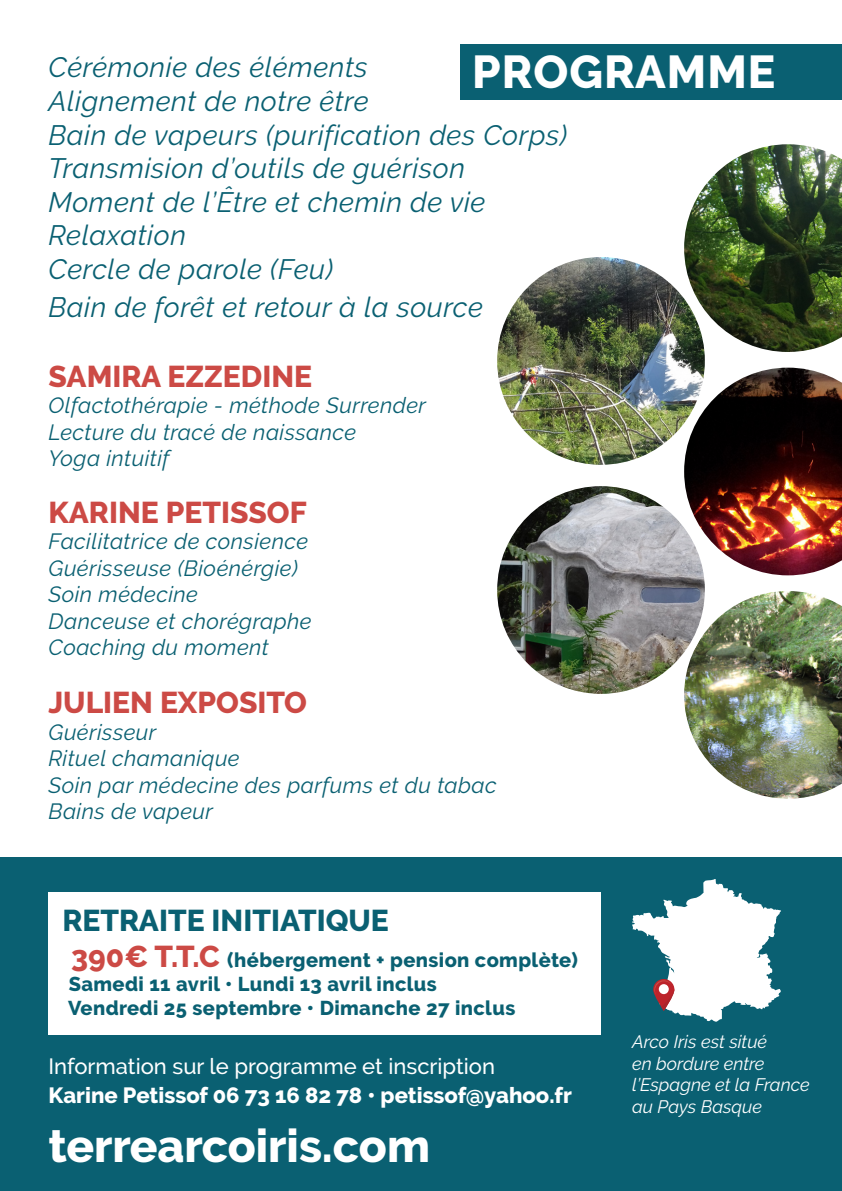
<style>
.page{position:relative;width:842px;height:1191px;background:#fff}
.page>*{position:absolute;margin:0;border:0;box-sizing:border-box;transform-origin:0 0}
.t1{font:800 46px "Raleway";color:#fff}
.t2{font:800 46px "Raleway";letter-spacing:.02em;color:#fff}
.t3{font:800 30px "Raleway";color:#cc4a45}
.t4{font:800 30px "Raleway";color:#0a6072}
.t5{font:italic 28px "Raleway";letter-spacing:.02em;color:#0a6072}
.t6{font:italic 22px "Raleway";letter-spacing:.02em;color:#0a6072}
.t7{font:800 22px "Raleway";color:#fff}
.t8{font:500 22px "Raleway";color:#fff}
.t9{font:800 20px "Raleway";letter-spacing:.02em;color:#0a6072}
.t10{font:italic 18px "Raleway";color:#fff}
.s1{font-size:30px;color:#cc4a45}
</style>
<div class="page">
<div style="left:0;top:857px;width:842px;height:334px;background:#0a6072"></div>
<div style="left:461px;top:44px;width:381px;height:56px;background:#0a6072"></div>
<div style="left:48px;top:892px;width:553px;height:143px;background:#fff"></div>
<svg style="left:632px;top:879px;width:149px;height:142px"></svg>
<img style="left:684px;top:144px;width:158px;height:655px">
<img style="left:494px;top:483px;width:214px;height:214px;border-radius:107px">
<div style="left:490px;top:479px;width:221px;height:221px;border:7px solid #fff;border-radius:50%"></div>
<img style="left:494px;top:254px;width:214px;height:214px;border-radius:107px">
<div style="left:490px;top:250px;width:221px;height:221px;border:7px solid #fff;border-radius:50%"></div>
<p class="t2" style="left:472px;top:45px;width:305px">PROGRAMME</p>
<p class="t5" style="left:48px;top:51px;width:321px">Cérémonie des éléments</p>
<p class="t5" style="left:48px;top:85px;width:322px">Alignement de notre être</p>
<p class="t5" style="left:48px;top:118px;width:520px">Bain de vapeurs (purification des Corps)</p>
<p class="t5" style="left:48px;top:152px;width:418px">Transmision d’outils de guérison</p>
<p class="t5" style="left:48px;top:186px;width:438px">Moment de l’Être et chemin de vie</p>
<p class="t5" style="left:48px;top:219px;width:139px">Relaxation</p>
<p class="t5" style="left:48px;top:253px;width:286px">Cercle de parole (Feu)</p>
<p class="t5" style="left:48px;top:291px;width:436px">Bain de forêt et retour à la source</p>
<p class="t3" style="left:48px;top:359px;width:265px">SAMIRA EZZEDINE</p>
<p class="t6" style="left:48px;top:393px;width:379px">Olfactothérapie - méthode Surrender</p>
<p class="t6" style="left:48px;top:419px;width:309px">Lecture du tracé de naissance</p>
<p class="t6" style="left:48px;top:445px;width:123px">Yoga intuitif</p>
<p class="t3" style="left:48px;top:495px;width:260px">KARINE PETISSOF</p>
<p class="t6" style="left:48px;top:529px;width:261px">Facilitatrice de consience</p>
<p class="t6" style="left:48px;top:555px;width:251px">Guérisseuse (Bioénérgie)</p>
<p class="t6" style="left:48px;top:582px;width:151px">Soin médecine</p>
<p class="t6" style="left:48px;top:608px;width:265px">Danceuse et chorégraphe</p>
<p class="t6" style="left:48px;top:634px;width:222px">Coaching du moment</p>
<p class="t3" style="left:48px;top:686px;width:260px">JULIEN EXPOSITO</p>
<p class="t6" style="left:48px;top:719px;width:109px">Guérisseur</p>
<p class="t6" style="left:48px;top:745px;width:193px">Rituel chamanique</p>
<p class="t6" style="left:48px;top:772px;width:450px">Soin par médecine des parfums et du tabac</p>
<p class="t6" style="left:48px;top:798px;width:166px">Bains de vapeur</p>
<p class="t4" style="left:62px;top:903px;width:328px">RETRAITE INITIATIQUE</p>
<p class="t9" style="left:71px;top:948px;width:508px"><span class="s1">390€ T.T.C</span> (hébergement + pension complète)</p>
<p class="t9" style="left:69px;top:972px;width:370px">Samedi 11 avril • Lundi 13 avril inclus</p>
<p class="t9" style="left:68px;top:996px;width:449px">Vendredi 25 septembre • Dimanche 27 inclus</p>
<p class="t8" style="left:48px;top:1054px;width:448px">Information sur le programme et inscription</p>
<p class="t7" style="left:48px;top:1083px;width:525px">Karine Petissof 06 73 16 82 78 • petissof@yahoo.fr</p>
<p class="t1" style="left:48px;top:1119px;width:383px">terrearcoiris.com</p>
<p class="t10" style="left:632px;top:1031px;width:137px">Arco Iris est situé</p>
<p class="t10" style="left:632px;top:1052px;width:134px">en bordure entre</p>
<p class="t10" style="left:632px;top:1074px;width:179px">l’Espagne et la France</p>
<p class="t10" style="left:632px;top:1096px;width:131px">au Pays Basque</p>
</div>
